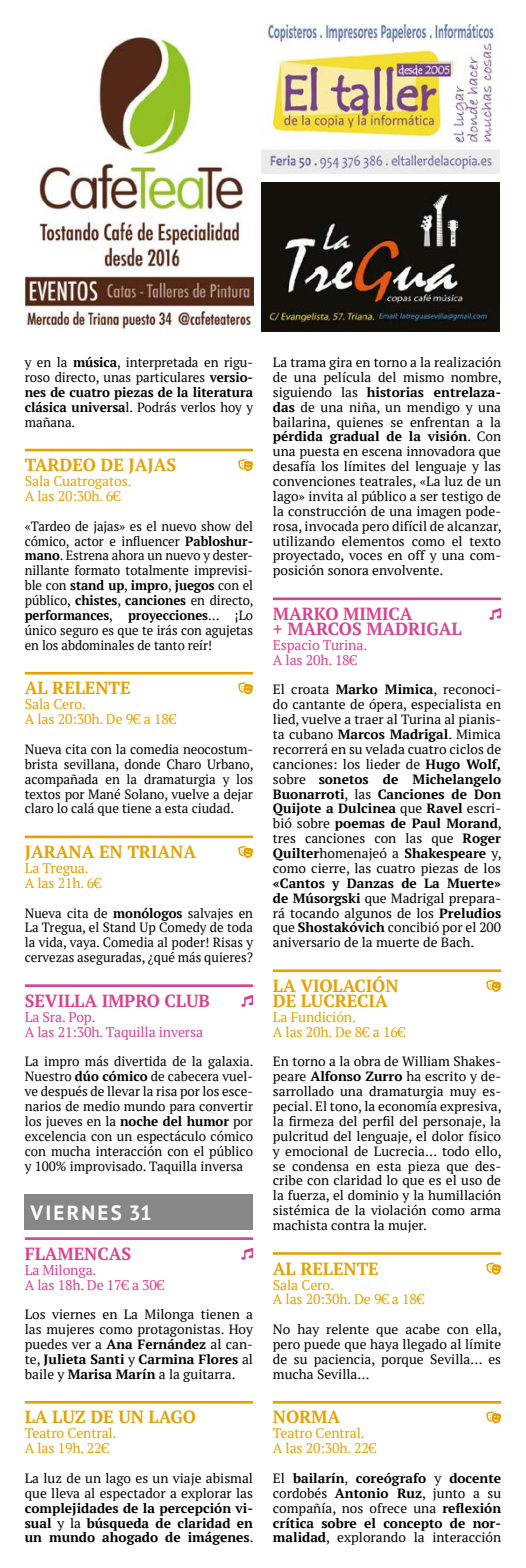
<style>
.page{position:relative;width:526px;height:1568px;background:#fff}
.page>*{position:absolute;margin:0;border:0;box-sizing:border-box;transform-origin:0 0}
.t1{font:700 20.65px "PT Sans";letter-spacing:.105em;color:#fff}
.t2{font:700 17.5px/14.9px "PT Serif";letter-spacing:-.005em;color:#e5a100}
.t3{font:700 17.5px/14.9px "PT Serif";letter-spacing:-.005em;color:#da4290}
.t4{font:14px/14.9px "PT Serif";letter-spacing:-.01em;color:#e5a100}
.t5{font:14px/14.9px "PT Serif";letter-spacing:-.01em;color:#da4290}
.t6{font:13.3px/14.9px "PT Serif";color:#000;text-align:justify}
.t7{font:700 13.3px/14.9px "PT Serif";color:#000;text-align:justify}
.s1{font-weight:700}
.s2{font-weight:400}
</style>
<div class="page">
<hr style="left:25px;top:449px;width:228px;height:2px;background:#e5a100">
<hr style="left:25px;top:672px;width:228px;height:2px;background:#e5a100">
<hr style="left:25px;top:835px;width:228px;height:3px;background:#e5a100">
<hr style="left:25px;top:984px;width:228px;height:3px;background:#da4290">
<div style="left:25px;top:1194px;width:228px;height:36px;background:#878787"></div>
<hr style="left:25px;top:1237px;width:228px;height:3px;background:#da4290">
<hr style="left:25px;top:1401px;width:228px;height:2px;background:#e5a100">
<svg style="left:238px;top:459px;width:15px;height:12px"></svg>
<svg style="left:238px;top:682px;width:15px;height:12px"></svg>
<svg style="left:238px;top:846px;width:15px;height:12px"></svg>
<svg style="left:241px;top:995px;width:12px;height:12px"></svg>
<svg style="left:241px;top:1248px;width:12px;height:11px"></svg>
<hr style="left:273px;top:597px;width:228px;height:3px;background:#da4290">
<hr style="left:273px;top:969px;width:228px;height:3px;background:#e5a100">
<hr style="left:273px;top:1252px;width:228px;height:2px;background:#e5a100">
<hr style="left:273px;top:1401px;width:228px;height:2px;background:#e5a100">
<svg style="left:489px;top:608px;width:12px;height:12px"></svg>
<svg style="left:486px;top:980px;width:15px;height:12px"></svg>
<svg style="left:486px;top:1262px;width:15px;height:13px"></svg>
<svg style="left:486px;top:1411px;width:15px;height:12px"></svg>
<img style="left:25px;top:37px;width:228px;height:292px">
<img style="left:262px;top:25px;width:238px;height:148px">
<img style="left:262px;top:183px;width:238px;height:148px">
<p class="t6" style="left:25px;top:355px;width:230px">y en la <span class="s1">música</span>, interpretada en rigu&shy;roso directo, unas particulares <span class="s1">versio&shy;nes de cuatro piezas de la literatura clásica universa</span>l. Podrás verlos hoy y mañana.</p>
<h2 class="t2" style="left:25px;top:457px;width:153px">TARDEO DE JAJAS</h2>
<p class="t4" style="left:25px;top:473px;width:108px">Sala Cuatrogatos.<br>A las 20:30h. 6¤</p>
<p class="t6" style="left:25px;top:518px;width:230px">«Tardeo de jajas» es el nuevo show del cómico, actor e influencer <span class="s1">Pabloshur&shy;mano</span>. Estrena ahora un nuevo y dester&shy;nillante formato totalmente imprevisi&shy;ble con <span class="s1">stand up</span>, <span class="s1">impro</span>, <span class="s1">juegos</span> con el público, <span class="s1">chistes</span>, <span class="s1">canciones</span> en directo, <span class="s1">performances</span>, <span class="s1">proyecciones</span>… ¡Lo único seguro es que te irás con agujetas en los abdominales de tanto reír!</p>
<h2 class="t2" style="left:25px;top:680px;width:107px">AL RELENTE</h2>
<p class="t4" style="left:25px;top:696px;width:153px">Sala Cero.<br>A las 20:30h. De 9¤ a 18¤</p>
<p class="t6" style="left:25px;top:741px;width:230px">Nueva cita con la comedia neocostum&shy;brista sevillana, donde Charo Urbano, acompañada en la dramaturgia y los textos por Mané Solano, vuelve a dejar claro lo calá que tiene a esta ciudad.</p>
<h2 class="t2" style="left:25px;top:844px;width:173px">JARANA EN TRIANA</h2>
<p class="t4" style="left:25px;top:860px;width:78px">La Tregua.<br>A las 21h. 6¤</p>
<p class="t6" style="left:25px;top:905px;width:230px">Nueva cita de <span class="s1">monólogos</span> salvajes en La Tregua, el Stand Up Comedy de toda la vida, vaya. Comedia al poder! Risas y cervezas aseguradas, ¿qué más quieres?</p>
<h2 class="t3" style="left:25px;top:993px;width:186px">SEVILLA IMPRO CLUB</h2>
<p class="t5" style="left:25px;top:1009px;width:180px">La Sra. Pop.<br>A las 21:30h. Taquilla inversa</p>
<p class="t6" style="left:25px;top:1054px;width:230px">La impro más divertida de la galaxia.<br>Nuestro <span class="s1">dúo cómico</span> de cabecera vuel&shy;ve después de llevar la risa por los esce&shy;narios de medio mundo para convertir los jueves en la <span class="s1">noche del humor</span> por excelencia con un espectáculo cómico con mucha interacción con el público y 100% improvisado. Taquilla inversa</p>
<h1 class="t1" style="left:31px;top:1201px;width:123px">VIERNES 31</h1>
<h2 class="t3" style="left:25px;top:1245px;width:108px">FLAMENCAS</h2>
<p class="t5" style="left:25px;top:1262px;width:141px">La Milonga.<br>A las 18h. De 17¤ a 30¤</p>
<p class="t6" style="left:25px;top:1307px;width:230px">Los viernes en La Milonga tienen a las mujeres como protagonistas. Hoy puedes ver a <span class="s1">Ana Fernández</span> al can&shy;te, <span class="s1">Julieta Santi</span> y <span class="s1">Carmina Flores</span> al baile y <span class="s1">Marisa Marín</span> a la guitarra.</p>
<h2 class="t2" style="left:25px;top:1409px;width:173px">LA LUZ DE UN LAGO</h2>
<p class="t4" style="left:25px;top:1425px;width:93px">Teatro Central.<br>A las 19h. 22¤</p>
<p class="t6" style="left:25px;top:1470px;width:230px">La luz de un lago es un viaje abismal que lleva al espectador a explorar las</p>
<p class="t7" style="left:25px;top:1500px;width:230px">complejidades de la percepción vi&shy;sual <span class="s2">y la</span> búsqueda de claridad en un mundo ahogado de imágenes<span class="s2">.</span></p>
<p class="t6" style="left:273px;top:355px;width:230px">La trama gira en torno a la realización de una película del mismo nombre, siguiendo las <span class="s1">historias entrelaza&shy;das</span> de una niña, un mendigo y una bailarina, quienes se enfrentan a la <span class="s1">pérdida gradual de la visión</span>. Con una puesta en escena innovadora que desafía los límites del lenguaje y las convenciones teatrales, «La luz de un lago» invita al público a ser testigo de la construcción de una imagen pode&shy;rosa, invocada pero difícil de alcanzar, utilizando elementos como el texto proyectado, voces en off y una com&shy;posición sonora envolvente.</p>
<h2 class="t3" style="left:273px;top:606px;width:190px">MARKO MIMICA<br>+ MARCOS MADRIGAL</h2>
<p class="t5" style="left:273px;top:637px;width:96px">Espacio Turina.<br>A las 20h. 18¤</p>
<p class="t6" style="left:273px;top:682px;width:230px">El croata <span class="s1">Marko Mimica</span>, reconoci&shy;do cantante de ópera, especialista en lied, vuelve a traer al Turina al pianis&shy;ta cubano <span class="s1">Marcos Madrigal</span>. Mimica recorrerá en su velada cuatro ciclos de canciones: los lieder de <span class="s1">Hugo Wolf, </span>sobre <span class="s1">sonetos de Michelangelo Buonarroti</span>, las <span class="s1">Canciones de Don Quijote a Dulcinea</span> que <span class="s1">Ravel</span> escri&shy;bió sobre <span class="s1">poemas de Paul Morand</span>, tres canciones con las que <span class="s1">Roger Quilter</span>homenajeó a <span class="s1">Shakespeare</span> y, como cierre, las cuatro piezas de los</p>
<p class="t6" style="left:273px;top:875px;width:230px"><span class="s1">«Cantos y Danzas de La Muerte» de Músorgski</span> que Madrigal prepara&shy;rá tocando algunos de los <span class="s1">Preludios </span>que <span class="s1">Shostakóvich</span> concibió por el 200 aniversario de la muerte de Bach.</p>
<h2 class="t2" style="left:273px;top:978px;width:127px">LA VIOLACIÓN<br>DE LUCRECIA</h2>
<p class="t4" style="left:273px;top:1009px;width:134px">La Fundición.<br>A las 20h. De 8¤ a 16¤</p>
<p class="t6" style="left:273px;top:1054px;width:230px">En torno a la obra de William Shakes&shy;peare <span class="s1">Alfonso Zurro</span> ha escrito y de&shy;sarrollado una dramaturgia muy es&shy;pecial. El tono, la economía expresiva, la firmeza del perfil del personaje, la pulcritud del lenguaje, el dolor físico y emocional de Lucrecia… todo ello, se condensa en esta pieza que des&shy;cribe con claridad lo que es el uso de la fuerza, el dominio y la humillación sistémica de la violación como arma machista contra la mujer.</p>
<h2 class="t2" style="left:273px;top:1260px;width:107px">AL RELENTE</h2>
<p class="t4" style="left:273px;top:1277px;width:153px">Sala Cero.<br>A las 20:30h. De 9¤ a 18¤</p>
<p class="t6" style="left:273px;top:1321px;width:230px">No hay relente que acabe con ella, pero puede que haya llegado al límite de su paciencia, porque Sevilla… es mucha Sevilla…</p>
<h2 class="t2" style="left:273px;top:1409px;width:69px">NORMA</h2>
<p class="t4" style="left:273px;top:1425px;width:105px">Teatro Central.<br>A las 20:30h. 22¤</p>
<p class="t7" style="left:273px;top:1470px;width:230px"><span class="s2">El</span> bailarín<span class="s2">,</span> coreógrafo <span class="s2">y</span> docente <span class="s2">cordobés</span> Antonio Ruz<span class="s2">, junto a su compañía, nos ofrece una</span> reflexión crítica sobre el concepto de nor&shy;malidad<span class="s2">, explorando la interacción</span></p>
</div>
